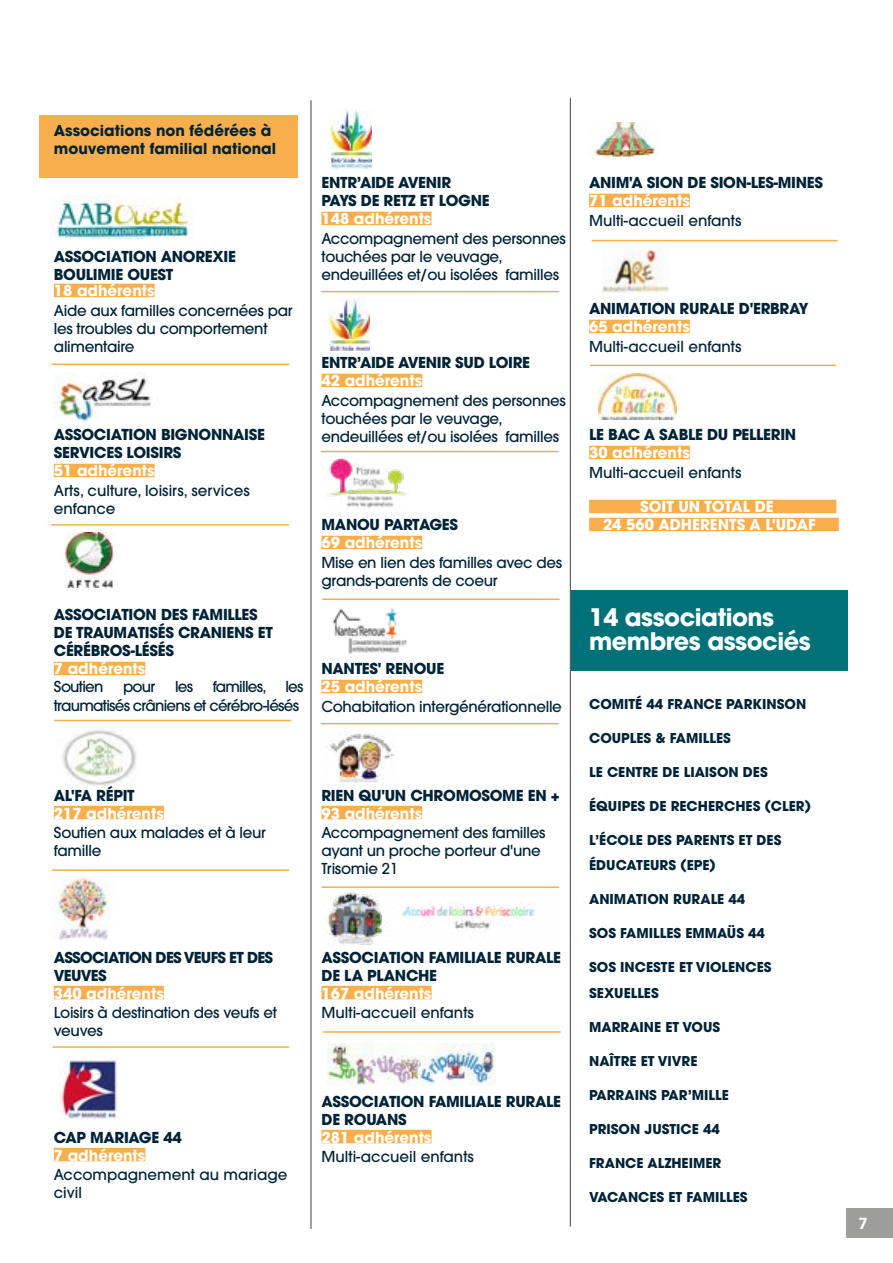
<style>
.page{position:relative;width:893px;height:1263px;background:#fff}
.page>*{position:absolute;margin:0;border:0;box-sizing:border-box;transform-origin:0 0}
.t1{font:700 24px/24px "ITC Avant Garde Pro";letter-spacing:-.02em;color:#fff}
.t2{font:700 18px "Calibri";color:#fff}
.t3{font:500 15px/18px "ITC Avant Garde Pro";letter-spacing:-.02em;color:#002337}
.t4{font:700 15px/18px "ITC Avant Garde Pro";letter-spacing:-.02em;color:#002337}
.t5{font:700 15px/18px "ITC Avant Garde Pro";color:#fff;text-align:center}
.t6{font:500 15px/18px "ITC Avant Garde Pro";color:#002337}
.t7{font:500 15px/18px "ITC Avant Garde Pro";letter-spacing:-.05em;color:#002337;text-align:right}
.t8{font:700 15px/18px "ITC Avant Garde Pro";color:#002337}
.t9{font:700 15px/18px "ITC Avant Garde Pro";letter-spacing:-.05em;color:#002337}
.t10{font:700 13.5px/25.5px "ITC Avant Garde Pro";color:#002337}
</style>
<div class="page">
<div style="left:846px;top:1208px;width:47px;height:29px;background:#9d9d9c"></div>
<div style="left:39px;top:115px;width:259px;height:63px;background:#f8ae4c"></div>
<div style="left:571px;top:590px;width:276px;height:80px;background:#007277"></div>
<img style="left:328px;top:892px;width:207px;height:53px">
<img style="left:50px;top:195px;width:144px;height:43px">
<img style="left:52px;top:878px;width:56px;height:62px">
<img style="left:331px;top:110px;width:41px;height:60px">
<img style="left:330px;top:298px;width:39px;height:52px">
<img style="left:333px;top:608px;width:74px;height:46px">
<img style="left:324px;top:458px;width:83px;height:50px">
<img style="left:62px;top:729px;width:75px;height:57px">
<img style="left:327px;top:733px;width:70px;height:49px">
<img style="left:54px;top:373px;width:97px;height:49px">
<img style="left:326px;top:1044px;width:169px;height:41px">
<img style="left:592px;top:122px;width:67px;height:37px">
<img style="left:602px;top:248px;width:67px;height:45px">
<img style="left:598px;top:374px;width:78px;height:45px">
<img style="left:60px;top:1056px;width:58px;height:63px">
<div style="left:54px;top:284px;width:101px;height:13px;background:#f8ae4c"></div>
<div style="left:54px;top:464px;width:101px;height:13px;background:#f8ae4c"></div>
<div style="left:54px;top:662px;width:91px;height:13px;background:#f8ae4c"></div>
<div style="left:54px;top:806px;width:110px;height:13px;background:#f8ae4c"></div>
<div style="left:54px;top:986px;width:110px;height:13px;background:#f8ae4c"></div>
<div style="left:54px;top:1148px;width:91px;height:13px;background:#f8ae4c"></div>
<div style="left:321px;top:212px;width:110px;height:13px;background:#f8ae4c"></div>
<div style="left:321px;top:374px;width:101px;height:13px;background:#f8ae4c"></div>
<div style="left:321px;top:536px;width:101px;height:13px;background:#f8ae4c"></div>
<div style="left:321px;top:680px;width:101px;height:13px;background:#f8ae4c"></div>
<div style="left:321px;top:806px;width:101px;height:13px;background:#f8ae4c"></div>
<div style="left:321px;top:986px;width:110px;height:13px;background:#f8ae4c"></div>
<div style="left:321px;top:1130px;width:110px;height:13px;background:#f8ae4c"></div>
<div style="left:589px;top:194px;width:101px;height:13px;background:#f8ae4c"></div>
<div style="left:589px;top:320px;width:101px;height:13px;background:#f8ae4c"></div>
<div style="left:589px;top:446px;width:101px;height:13px;background:#f8ae4c"></div>
<div style="left:589px;top:500px;width:247px;height:13px;background:#f8ae4c"></div>
<div style="left:589px;top:518px;width:250px;height:13px;background:#f8ae4c"></div>
<hr style="left:310px;top:100px;width:2px;height:1129px;background:#575756">
<hr style="left:570px;top:98px;width:1px;height:1128px;background:#575756">
<img style="left:65px;top:532px;width:49px;height:56px">
<hr style="left:52px;top:1046px;width:237px;height:2px;background:#f8ae4c">
<hr style="left:52px;top:869px;width:237px;height:2px;background:#f8ae4c">
<hr style="left:54px;top:720px;width:237px;height:1px;background:#f8ae4c">
<hr style="left:51px;top:524px;width:238px;height:2px;background:#f8ae4c">
<hr style="left:52px;top:364px;width:237px;height:1px;background:#f8ae4c">
<hr style="left:321px;top:291px;width:238px;height:1px;background:#f8ae4c">
<hr style="left:592px;top:240px;width:246px;height:1px;background:#f8ae4c">
<hr style="left:590px;top:365px;width:246px;height:1px;background:#f8ae4c">
<hr style="left:322px;top:598px;width:238px;height:2px;background:#f8ae4c">
<hr style="left:321px;top:886px;width:238px;height:2px;background:#f8ae4c">
<hr style="left:323px;top:1031px;width:238px;height:2px;background:#f8ae4c">
<hr style="left:321px;top:723px;width:237px;height:1px;background:#f8ae4c">
<hr style="left:321px;top:451px;width:237px;height:1px;background:#f8ae4c">
<p class="t8" style="left:54px;top:121px;width:224px">Associations non fédérées à mouvement familial national</p>
<p class="t4" style="left:54px;top:247px;width:184px">ASSOCIATION ANOREXIE<br>BOULIMIE OUEST</p>
<p class="t5" style="left:54px;top:282px;width:102px">18 adhérents</p>
<p class="t3" style="left:54px;top:301px;width:240px">Aide aux familles concernées par les troubles du comportement alimentaire</p>
<p class="t4" style="left:54px;top:426px;width:213px">ASSOCIATION BIGNONNAISE<br>SERVICES LOISIRS</p>
<p class="t5" style="left:54px;top:462px;width:102px">51 adhérents</p>
<p class="t6" style="left:54px;top:481px;width:198px">Arts, culture, loisirs, services enfance</p>
<p class="t4" style="left:54px;top:606px;width:220px">ASSOCIATION DES FAMILLES<br>DE TRAUMATISÉS CRANIENS ET<br>CÉRÉBROS-LÉSÉS</p>
<p class="t5" style="left:54px;top:660px;width:93px">7 adhérents</p>
<p class="t7" style="left:54px;top:678px;width:51px">Soutien</p>
<p class="t3" style="left:123px;top:678px;width:34px">pour</p>
<p class="t3" style="left:175px;top:678px;width:20px">les</p>
<p class="t7" style="left:54px;top:678px;width:251px">familles, les<br>traumatisés crâniens et cérébro-lésés</p>
<p class="t4" style="left:321px;top:174px;width:170px">ENTR’AIDE AVENIR<br>PAYS DE RETZ ET LOGNE</p>
<p class="t5" style="left:321px;top:210px;width:111px">148 adhérents</p>
<p class="t3" style="left:321px;top:229px;width:246px">Accompagnement des personnes touchées par le veuvage, endeuillées et/ou isolées familles</p>
<p class="t4" style="left:321px;top:354px;width:210px">ENTR’AIDE AVENIR SUD LOIRE</p>
<p class="t5" style="left:321px;top:372px;width:102px">42 adhérents</p>
<p class="t3" style="left:321px;top:391px;width:246px">Accompagnement des personnes touchées par le veuvage, endeuillées et/ou isolées familles</p>
<p class="t4" style="left:321px;top:516px;width:138px">MANOU PARTAGES</p>
<p class="t5" style="left:321px;top:534px;width:102px">69 adhérents</p>
<p class="t3" style="left:321px;top:553px;width:242px">Mise en lien des familles avec des grands-parents de coeur</p>
<p class="t4" style="left:321px;top:660px;width:124px">NANTES' RENOUE</p>
<p class="t5" style="left:321px;top:678px;width:102px">25 adhérents</p>
<p class="t3" style="left:321px;top:697px;width:242px">Cohabitation intergénérationnelle</p>
<p class="t4" style="left:54px;top:786px;width:82px">AL'FA RÉPIT</p>
<p class="t5" style="left:54px;top:804px;width:111px">217 adhérents</p>
<p class="t3" style="left:54px;top:823px;width:214px">Soutien aux malades et à leur famille</p>
<p class="t4" style="left:321px;top:786px;width:240px">RIEN QU'UN CHROMOSOME EN +</p>
<p class="t5" style="left:321px;top:804px;width:102px">93 adhérents</p>
<p class="t3" style="left:321px;top:823px;width:226px">Accompagnement des familles ayant un proche porteur d'une<br>Trisomie 21</p>
<p class="t9" style="left:54px;top:948px;width:221px">ASSOCIATION DES VEUFS ET DES<br>VEUVES</p>
<p class="t5" style="left:54px;top:984px;width:111px">340 adhérents</p>
<p class="t3" style="left:54px;top:1003px;width:224px">Loisirs à destination des veufs et veuves</p>
<p class="t4" style="left:54px;top:1128px;width:129px">CAP MARIAGE 44</p>
<p class="t5" style="left:54px;top:1146px;width:93px">7 adhérents</p>
<p class="t6" style="left:54px;top:1165px;width:235px">Accompagnement au mariage civil</p>
<p class="t4" style="left:321px;top:948px;width:241px">ASSOCIATION FAMILIALE RURALE<br>DE LA PLANCHE</p>
<p class="t5" style="left:321px;top:984px;width:111px">167 adhérents</p>
<p class="t6" style="left:321px;top:1003px;width:154px">Multi-accueil enfants</p>
<p class="t4" style="left:321px;top:1092px;width:241px">ASSOCIATION FAMILIALE RURALE<br>DE ROUANS</p>
<p class="t5" style="left:321px;top:1128px;width:111px">281 adhérents</p>
<p class="t6" style="left:321px;top:1147px;width:154px">Multi-accueil enfants</p>
<p class="t4" style="left:589px;top:174px;width:235px">ANIM'A SION DE SION-LES-MINES</p>
<p class="t5" style="left:589px;top:192px;width:102px">71 adhérents</p>
<p class="t6" style="left:589px;top:211px;width:154px">Multi-accueil enfants</p>
<p class="t4" style="left:589px;top:300px;width:221px">ANIMATION RURALE D'ERBRAY</p>
<p class="t5" style="left:589px;top:318px;width:102px">65 adhérents</p>
<p class="t6" style="left:589px;top:337px;width:154px">Multi-accueil enfants</p>
<p class="t4" style="left:589px;top:426px;width:209px">LE BAC A SABLE DU PELLERIN</p>
<p class="t5" style="left:589px;top:444px;width:102px">30 adhérents</p>
<p class="t6" style="left:589px;top:463px;width:154px">Multi-accueil enfants</p>
<p class="t5" style="left:603px;top:498px;width:214px">SOIT UN TOTAL DE<br>24 560 ADHÉRENTS A L'UDAF</p>
<h1 class="t1" style="left:589px;top:605px;width:223px">14 associations membres associés</h1>
<p class="t10" style="left:589px;top:691px;width:219px">COMITÉ 44 FRANCE PARKINSON</p>
<p class="t10" style="left:589px;top:725px;width:143px">COUPLES &amp; FAMILLES</p>
<p class="t10" style="left:589px;top:759px;width:180px">LE CENTRE DE LIAISON DES</p>
<p class="t10" style="left:589px;top:793px;width:223px">ÉQUIPES DE RECHERCHES (CLER)</p>
<p class="t10" style="left:589px;top:827px;width:194px">L’ÉCOLE DES PARENTS ET DES<br>ÉDUCATEURS (EPE)</p>
<p class="t10" style="left:589px;top:886px;width:158px">ANIMATION RURALE 44</p>
<p class="t10" style="left:589px;top:920px;width:177px">SOS FAMILLES EMMAÜS 44</p>
<p class="t10" style="left:589px;top:954px;width:184px">SOS INCESTE ET VIOLENCES<br>SEXUELLES</p>
<p class="t10" style="left:589px;top:1014px;width:133px">MARRAINE ET VOUS</p>
<p class="t10" style="left:589px;top:1048px;width:110px">NAÎTRE ET VIVRE</p>
<p class="t10" style="left:589px;top:1082px;width:141px">PARRAINS PAR’MILLE</p>
<p class="t10" style="left:589px;top:1116px;width:132px">PRISON JUSTICE 44</p>
<p class="t10" style="left:589px;top:1150px;width:134px">FRANCE ALZHEIMER</p>
<p class="t10" style="left:589px;top:1184px;width:160px">VACANCES ET FAMILLES</p>
<p class="t2" style="left:858px;top:1210px;width:11px">7</p>
</div>
